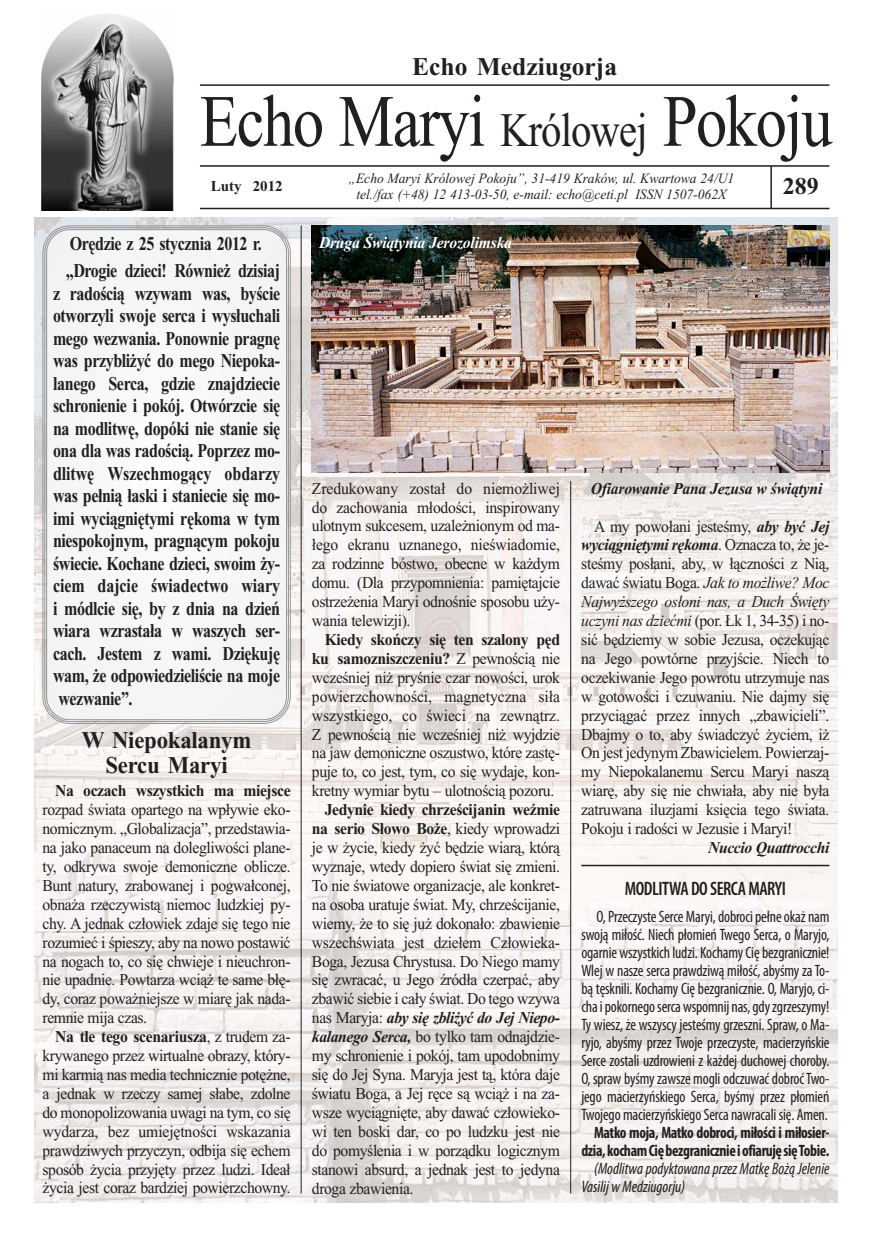
<style>
.page{position:relative;width:872px;height:1234px;background:#fff}
.page>*{position:absolute;margin:0;border:0;box-sizing:border-box;transform-origin:0 0}
.t1{font:73.5px "Times New Roman CE";letter-spacing:-.02em;color:#231f20;scale:.85 1}
.t2{font:700 25.5px "Times New Roman CE";color:#231f20}
.t3{font:700 24px/25.5px "Times New Roman CE";letter-spacing:-.01em;color:#231f20;text-align:center;scale:.95 1}
.t4{font:700 24px "Times New Roman CE";letter-spacing:-.01em;color:#231f20}
.t5{font:700 19.5px/22.5px "Times New Roman CE";letter-spacing:-.025em;color:#231f20;scale:.82 1}
.t6{font:600 condensed 19.5px "Myriad Pro";letter-spacing:-.025em;color:#231f20;scale:.95 1}
.t7{font:16.5px/18.9px "Times New Roman CE";letter-spacing:-.025em;color:#231f20;text-align:justify;scale:.95 1}
.t8{font:condensed 16.5px/18px "Myriad Pro";letter-spacing:-.01em;color:#231f20;text-align:justify;scale:.95 1}
.t9{font:700 condensed 16.5px/18px "Myriad Pro";letter-spacing:-.025em;color:#231f20;text-align:right;scale:.94 1}
.t10{font:italic condensed 16.5px/18px "Myriad Pro";color:#231f20;scale:.95 1}
.t11{font:italic 700 16.5px "Times New Roman CE";letter-spacing:-.015em;color:#231f20;scale:.95 1}
.t12{font:700 16.5px "Times New Roman CE";letter-spacing:-.025em;color:#231f20;scale:.95 1}
.t13{font:italic 700 16.5px "Times New Roman CE";letter-spacing:-.015em;color:#fff;scale:.95 1}
.t14{font:700 15px "Times New Roman CE";color:#231f20}
.t15{font:italic 14.25px/16.5px "Times New Roman CE";color:#231f20;text-align:center;scale:.95 1}
.s1{font-size:48px}
.s2{font-weight:700}
.s3{font-weight:700;font-style:italic}
.s4{font-style:italic}
</style>
<div class="page">
<img style="left:34px;top:217px;width:804px;height:984px">
<img style="left:41px;top:14px;width:133px;height:196px">
<hr style="left:200px;top:84px;width:629px;height:2px;background:#231f20">
<hr style="left:200px;top:165px;width:629px;height:2px;background:#231f20">
<hr style="left:200px;top:208px;width:629px;height:1px;background:#231f20">
<hr style="left:770px;top:166px;width:2px;height:42px;background:#231f20">
<hr style="left:301px;top:225px;width:1px;height:968px;background:#231f20">
<hr style="left:570px;top:481px;width:1px;height:712px;background:#231f20">
<div style="left:42px;top:225px;width:249px;height:499px;background:#f6f6f7"></div>
<img style="left:312px;top:225px;width:517px;height:247px">
<hr style="left:581px;top:864px;width:248px;height:2px;background:#231f20">
<h2 class="t2" style="left:412px;top:58px;width:206px">Echo Medziugorja</h2>
<h1 class="t1" style="left:200px;top:95px;width:746px">Echo Maryi <span class="s1">Królowej</span> Pokoju</h1>
<p class="t15" style="left:348px;top:171px;width:407px">„Echo Maryi Królowej Pokoju”, 31-419 Kraków, ul. Kwartowa 24/U1 tel./fax (+48) 12 413-03-50, e-mail: echo@ceti.pl ISSN 1507-062X</p>
<h3 class="t4" style="left:782px;top:178px;width:37px">289</h3>
<p class="t14" style="left:211px;top:181px;width:73px">Luty 2012</p>
<p class="t5" style="left:66px;top:233px;width:263px;line-height:26.7px">Orędzie z 25 stycznia 2012 r. „Dro gie dzie ci! Rów nież dzi siaj</p>
<p class="t5" style="left:53px;top:284px;width:278px;text-align:justify">z ra do ścią wzy wam was, by ście otwo rzy li swo je ser ca i wy słu cha li me go we zwa nia. Po now nie pra gnę was przy bli żyć do me go Nie po ka - la ne go Ser ca, gdzie znaj dzie cie schro nie nie i po kój. Otwórz cie się na mo dli twę, do pó ki nie sta nie się ona dla was ra do ścią. Po przez mo - dli twę Wszech mo gą cy ob da rzy was peł nią ła ski i sta nie cie się mo - imi wy cią gnię ty mi rę ko ma w tym nie spo koj nym, pra gną cym po ko ju świe cie. Ko cha ne dzie ci, swo im ży - ciem daj cie świa dec two wia ry i mó dl cie się, by z dnia na dzień wia ra wzra sta ła w wa szych ser - cach. Je stem z wa mi. Dzię ku ję wam, że od po wie dzie li ście na moje we zwa nie”.</p>
<h3 class="t3" style="left:82px;top:729px;width:180px">W Niepokalanym<br>Sercu Maryi</h3>
<p class="t12" style="left:55px;top:785px;width:249px">Na oczach wszyst kich ma miej sce</p>
<p class="t7" style="left:43px;top:801px;width:263px">roz pad świa ta opar te go na wpły wie eko - no micz nym. „Glo ba li za cja”, przed sta wia - na ja ko pa na ceum na do le gli wo ści pla ne - ty, od kry wa swo je de mo nicz ne ob li cze.<br>Bunt na tu ry, zra bo wa nej i po gwał co nej, ob na ża rze czy wi stą nie moc ludz kiej py - chy. A jed nak czło wiek zda je się te go nie ro zu mieć i śpie szy, aby na no wo po sta wić na no gach to, co się chwie je i nie uchron - nie upad nie. Po wta rza wciąż te sa me błę - dy, co raz po waż niej sze w mia rę jak nada - rem nie mi ja czas.</p>
<p class="t7" style="left:43px;top:1028px;width:263px;text-indent:13px"><span class="s2">Na tle te go sce na riu sza</span>, z tru dem za - kry wa ne go przez wir tu al ne ob ra zy, któ ry - mi kar mią nas me dia tech nicz nie po tęż ne, a jed nak w rze czy sa mej sła be, zdol ne do mo no po li zo wa nia uwa gi na tym, co się wy da rza, bez umie jęt no ści wska za nia praw dzi wych przy czyn, od bi ja się echem spo sób ży cia przy ję ty przez ludzi. Ide ał ży cia jest co raz bar dziej po wierz chow ny.</p>
<p class="t13" style="left:319px;top:236px;width:205px">Druga Świątynia Jerozolimska</p>
<p class="t7" style="left:312px;top:480px;width:263px">Zre du ko wa ny zo stał do nie moż li wej do za cho wa nia mło do ści, in spi ro wa ny ulot nym suk ce sem, uza leż nio nym od ma - łe go ekra nu uzna ne go, nie świa do mie, za ro dzin ne bó stwo, obec ne w każ dym do mu. (Dla przy po mnie nia: pa mię taj cie ostrze że nia Ma ryi od no śnie spo so bu uży - wa nia te le wi zji).</p>
<p class="t7" style="left:312px;top:631px;width:263px;text-indent:13px"><span class="s2">Kie dy skoń czy się ten sza lo ny pęd ku sa mo znisz cze niu?</span> Z pew no ścią nie wcze śniej niż pry śnie czar no wo ści, urok po wierz chow no ści, ma gne tycz na si ła wszyst kie go, co świe ci na ze wnątrz.<br>Z pew no ścią nie wcze śniej niż wyj dzie na jaw de mo nicz ne oszu stwo, któ re za stę - pu je to, co jest, tym, co się wy da je, kon - kret ny wy miar by tu – ulot no ścią po zo ru.</p>
<p class="t7" style="left:312px;top:801px;width:263px;text-indent:13px"><span class="s2">Je dy nie kie dy chrze ści ja nin weź mie na se rio Sło wo Bo że</span>, kie dy wpro wa dzi je w ży cie, kie dy żyć bę dzie wia rą, któ rą wy zna je, wte dy do pie ro świat się zmie ni.<br>To nie świa to we or ga ni za cje, ale kon kret - na oso ba ura tu je świat. My, chrze ści ja nie, wie my, że to się już do ko na ło: zba wie nie wszech świa ta jest dzie łem Czło wie ka - Bo ga, Je zu sa Chry stu sa. Do Nie go ma my się zwra cać, u Je go źró dła czer pać, aby zba wić sie bie i ca ły świat. Do te go wzy wa nas Ma ry ja: <span class="s3">aby się zbli żyć do Jej Nie po - ka la ne go Ser ca,</span> bo tyl ko tam od naj dzie - my schro nie nie i po kój, tam upodob ni my się do Jej Sy na. Ma ry ja jest tą, któ ra da je świa tu Bo ga, a Jej rę ce są wciąż i na za - wsze wy cią gnię te, aby da wać czło wie ko - wi ten bo ski dar, co po ludz ku jest nie do po my śle nia i w po rząd ku lo gicz nym sta no wi ab surd, a jed nak jest to je dy na dro ga zba wie nia.</p>
<p class="t11" style="left:590px;top:482px;width:245px">Ofiarowanie Pana Jezusa w świątyni</p>
<p class="t7" style="left:581px;top:518px;width:263px;text-indent:13px">A my po wo ła ni je ste śmy, <span class="s3">aby być Jej wy cią gnię ty mi rę ko ma</span>. Ozna cza to, że je - ste śmy po sła ni, aby, w łącz no ści z Nią, da wać świa tu Bo ga. <span class="s4">Jak to moż li we? Moc Naj wyż sze go osło ni nas, a Duch Świę ty uczy ni nas dzieć mi</span> (por. Łk 1, 34-35) i no - sić bę dzie my w so bie Je zu sa, ocze ku jąc na Je go po wtór ne przyj ście. Niech to ocze ki wa nie Je go po wro tu utrzy mu je nas w go to wo ści i czu wa niu. Nie daj my się przy cią gać przez in nych „zba wi cie li”.<br>Dbaj my o to, aby świad czyć ży ciem, iż On jest je dy nym Zba wi cie lem. Po wie rzaj - my Nie po ka la ne mu Ser cu Ma ryi na szą wia rę, aby się nie chwia ła, aby nie by ła za tru wa na ilu zja mi księ cia te go świa ta.<br>Po ko ju i ra do ści w Je zu sie i Ma ryi!</p>
<p class="t11" style="left:708px;top:841px;width:129px">Nuc cio Qu at troc chi</p>
<p class="t6" style="left:625px;top:877px;width:171px">MO DLI TWA DO SER CA MA RYI</p>
<p class="t8" style="left:581px;top:908px;width:263px;text-indent:15px">O, Prze czy ste Ser ce Ma ryi, do bro ci peł ne okaż nam swo ją mi łość. Niech pło mień Twe go Ser ca, o Ma ry jo, ogar nie wszyst kich lu dzi. Ko cha my Cię bez gra nicz nie!<br>Wlej w na sze ser ca praw dzi wą mi łość, aby śmy za To - bą tę sk ni li. Ko cha my Cię bez gra nicz nie. O, Ma ry jo, ci - cha i po kor ne go ser ca wspo mnij nas, gdy zgrze szy my!<br>Ty wiesz, że wszy scy je ste śmy grzesz ni. Spraw, o Ma - ry jo, aby śmy przez Two je prze czy ste, ma cie rzyń skie Ser ce zo sta li uzdro wie ni z każ dej du cho wej cho ro by.<br>O, spraw by śmy za wsze mo gli od czu wać do broć Two - je go ma cie rzyń skie go Ser ca, by śmy przez pło mień Two je go ma cie rzyń skie go Ser ca na wra ca li się. Amen.</p>
<p class="t9" style="left:581px;top:1124px;width:265px">Mat ko mo ja, Mat ko do bro ci, mi ło ści i mi ło sier - dzia, ko cham Cię bez gra nicz nie i ofia ru ję się To bie.</p>
<p class="t10" style="left:581px;top:1160px;width:263px;text-indent:13px">(Mo dli twa po dyk to wa na przez Mat kę Bo żą Je le nie<br>Va si lij w Me dziu gor ju)</p>
</div>
